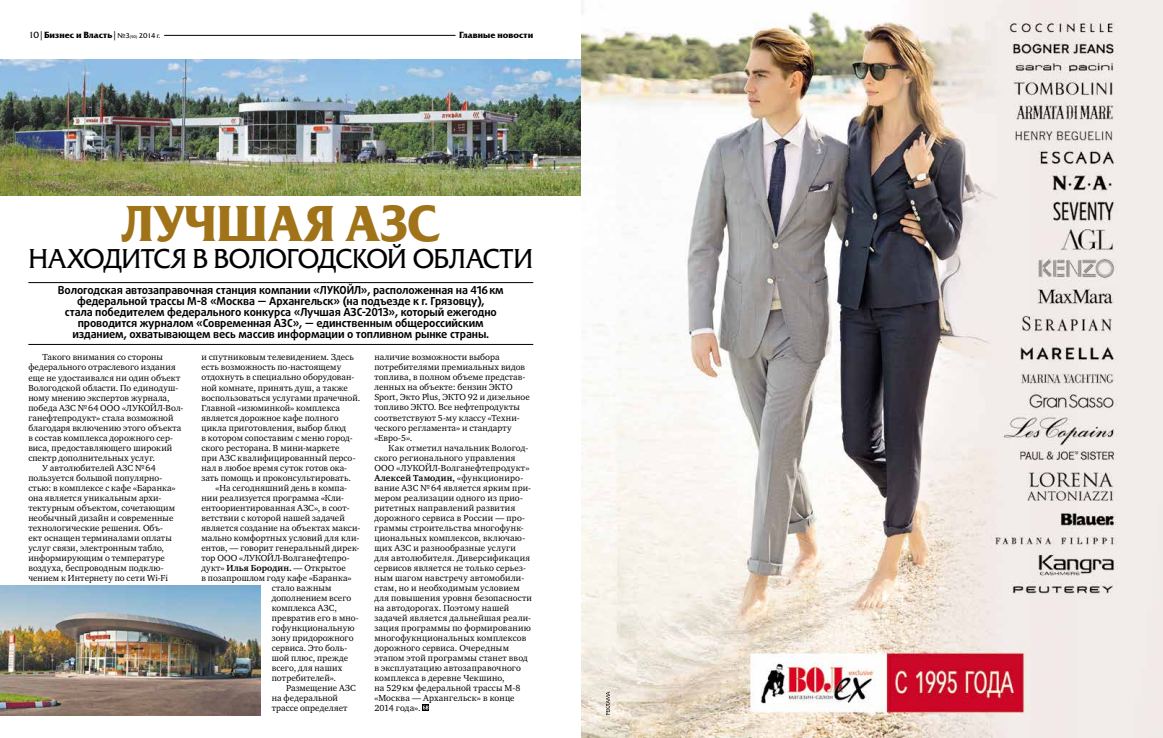
<style>
.page{position:relative;width:1163px;height:738px;background:#fff}
.page>*{position:absolute;margin:0;border:0;box-sizing:border-box;transform-origin:0 0}
.t1{font:700 50px "Friz Quadrata C";letter-spacing:.02em;color:#a17318;scale:.95 1}
.t2{font:27px "Friz Quadrata C";letter-spacing:-.015em;color:#000;scale:.95 1}
.t3{font:700 11px/11px "Daxline POSLF Cyr";letter-spacing:-.01em;color:#000;text-align:center}
.t4{font:9px/10px "Charter C";letter-spacing:.015em;color:#000}
.t5{font:700 8.9px "Friz Quadrata C";letter-spacing:.005em;color:#000}
.s1{font-weight:400}
.s2{font-weight:400;font-size:6.9px}
.s3{font-weight:400;font-size:3.9px}
.s4{font-weight:700}
</style>
<div class="page">
<hr style="left:164px;top:35px;width:291px;height:1px;background:#000">
<svg style="left:422px;top:704px;width:7px;height:6px"></svg>
<svg style="left:423px;top:705px;width:5px;height:3px"></svg>
<hr style="left:28px;top:282px;width:505px;height:1px;background:#000">
<hr style="left:28px;top:343px;width:505px;height:1px;background:#000">
<img style="left:0;top:60px;width:581px;height:136px">
<img style="left:0;top:585px;width:260px;height:129px">
<img style="left:581px;top:0;width:581px;height:737px">
<svg style="left:606px;top:690px;width:3px;height:24px"></svg>
<p class="t5" style="left:28px;top:30px;width:134px"><span class="s1">10 |</span> Бизнес и Власть <span class="s1">|</span> <span class="s2">№3</span><span class="s3">(50)</span> <span class="s2">2014 г.</span></p>
<p class="t5" style="left:459px;top:30px;width:76px">Главные новости</p>
<h1 class="t1" style="left:123px;top:195px;width:333px">ЛУЧШАЯ АЗС</h1>
<h2 class="t2" style="left:28px;top:243px;width:533px">НАХОДИТСЯ В ВОЛОГОДСКОЙ ОБЛАСТИ</h2>
<p class="t3" style="left:58px;top:284px;width:447px">Вологодская автозаправочная станция компании «ЛУКОЙЛ», расположенная на 416км федеральной трассы М-8 «Москва — Архангельск» (на подъезде к г. Грязовцу),<br>стала победителем федерального конкурса «Лучшая АЗС-2013», который ежегодно проводится журналом «Современная АЗС», — единственным общероссийским изданием, охватывающем весь массив информации о топливном рынке страны.</p>
<p class="t4" style="left:43px;top:352px;width:122px">Такого внимания со стороны</p>
<p class="t4" style="left:28px;top:362px;width:149px">федерального отраслевого издания</p>
<p class="t4" style="left:28px;top:372px;width:153px">еще не удостаивался ни один объект</p>
<p class="t4" style="left:28px;top:382px;width:151px">Вологодской области. По единодуш-</p>
<p class="t4" style="left:28px;top:392px;width:143px">ному мнению экспертов журнала,</p>
<p class="t4" style="left:28px;top:402px;width:156px">победа АЗС №64 ООО «ЛУКОЙЛ-Вол-</p>
<p class="t4" style="left:28px;top:412px;width:147px">ганефтепродукт» стала возможной</p>
<p class="t4" style="left:28px;top:422px;width:154px">благодаря включению этого объекта</p>
<p class="t4" style="left:28px;top:432px;width:146px">в состав комплекса дорожного сер-</p>
<p class="t4" style="left:28px;top:442px;width:145px">виса, предоставляющего широкий</p>
<p class="t4" style="left:28px;top:452px;width:128px">спектр дополнительных услуг.</p>
<p class="t4" style="left:43px;top:462px;width:115px">У автолюбителей АЗС №64</p>
<p class="t4" style="left:28px;top:472px;width:135px">пользуется большой популярно-</p>
<p class="t4" style="left:28px;top:482px;width:149px">стью: в комплексе с кафе «Баранка»</p>
<p class="t4" style="left:28px;top:492px;width:135px">она является уникальным архи-</p>
<p class="t4" style="left:28px;top:502px;width:148px">тектурным объектом, сочетающим</p>
<p class="t4" style="left:28px;top:512px;width:146px">необычный дизайн и современные</p>
<p class="t4" style="left:28px;top:522px;width:136px">технологические решения. Объ-</p>
<p class="t4" style="left:28px;top:532px;width:145px">ект оснащен терминалами оплаты</p>
<p class="t4" style="left:28px;top:542px;width:137px">услуг связи, электронным табло,</p>
<p class="t4" style="left:28px;top:552px;width:138px">информирующим о температуре</p>
<p class="t4" style="left:28px;top:562px;width:137px">воздуха, беспроводным подклю-</p>
<p class="t4" style="left:28px;top:572px;width:141px">чением к Интернету по сети Wi-Fi</p>
<p class="t4" style="left:201px;top:352px;width:160px">и спутниковым телевидением. Здесь есть возможность по‑настоящему отдохнуть в специально оборудован&shy;ной комнате, принять душ, а также воспользоваться услугами прачечной.<br>Главной «изюминкой» комплекса является дорожное кафе полного цикла приготовления, выбор блюд<br>в котором сопоставим с меню город&shy;ского ресторана. В мини-маркете<br>при АЗС квалифицированный персо&shy;нал в любое время суток готов ока&shy;зать помощь и проконсультировать.</p>
<p class="t4" style="left:215px;top:482px;width:133px">«На сегодняшний день в компа-</p>
<p class="t4" style="left:201px;top:492px;width:144px">нии реализуется программа «Кли-</p>
<p class="t4" style="left:201px;top:502px;width:150px">ентоориентированная АЗС», в соот-</p>
<p class="t4" style="left:201px;top:512px;width:145px">ветствии с которой нашей задачей</p>
<p class="t4" style="left:201px;top:522px;width:160px">является создание на объектах макси-</p>
<p class="t4" style="left:201px;top:532px;width:159px">мально комфортных условий для кли-</p>
<p class="t4" style="left:201px;top:542px;width:159px">ентов, — говорит генеральный дирек-</p>
<p class="t4" style="left:201px;top:552px;width:150px">тор ООО «ЛУКОЙЛ-Волганефтепро-</p>
<p class="t4" style="left:201px;top:562px;width:146px">дукт» <span class="s4">Илья Бородин.</span> — Открытое</p>
<p class="t4" style="left:201px;top:572px;width:151px">в позапрошлом году кафе «Баранка»</p>
<p class="t4" style="left:272px;top:582px;width:61px">стало важным</p>
<p class="t4" style="left:272px;top:592px;width:81px">дополнением всего</p>
<p class="t4" style="left:272px;top:602px;width:67px">комплекса АЗС,</p>
<p class="t4" style="left:272px;top:612px;width:88px">превратив его в мно-</p>
<p class="t4" style="left:272px;top:622px;width:84px">гофункциональную</p>
<p class="t4" style="left:272px;top:632px;width:83px">зону придорожного</p>
<p class="t4" style="left:272px;top:642px;width:77px">сервиса. Это боль-</p>
<p class="t4" style="left:272px;top:652px;width:78px">шой плюс, прежде</p>
<p class="t4" style="left:272px;top:662px;width:72px">всего, для наших</p>
<p class="t4" style="left:272px;top:672px;width:66px">потребителей».</p>
<p class="t4" style="left:286px;top:682px;width:71px">Размещение АЗС</p>
<p class="t4" style="left:272px;top:692px;width:68px">на федеральной</p>
<p class="t4" style="left:272px;top:702px;width:77px">трассе определяет</p>
<p class="t4" style="left:374px;top:352px;width:157px">наличие возможности выбора потребителями премиальных видов топлива, в полном объеме представ&shy;ленных на объекте: бензин ЭКТО<br>Sport, Экто Plus, ЭКТО 92 и дизельное топливо ЭКТО. Все нефтепродукты соответствуют 5‑му классу «Техни&shy;ческого регламента» и стандарту «Евро-5».</p>
<p class="t4" style="left:374px;top:442px;width:159px;text-indent:14px">Как отметил начальник Вологод&shy;ского регионального управления<br>ООО «ЛУКОЙЛ-Волганефтепродукт»<br><span class="s4">Алексей Тамодин,</span> «функциониро&shy;вание АЗС №64 является ярким при&shy;мером реализации одного из прио&shy;ритетных направлений развития дорожного сервиса в России — про&shy;граммы строительства многофунк&shy;циональных комплексов, включаю&shy;щих АЗС и разнообразные услуги для автолюбителя. Диверсификация сервисов является не только серьез&shy;ным шагом навстречу автомобили&shy;стам, но и необходимым условием для повышения уровня безопасности на автодорогах. Поэтому нашей задачей является дальнейшая реали&shy;зация программы по формированию многофукнциональных комплексов дорожного сервиса. Очередным этапом этой программы станет ввод в эксплуатацию автозаправочного комплекса в деревне Чекшино,<br>на 529км федеральной трассы М-8 «Москва — Архангельск» в конце<br>2014 года».</p>
</div>
